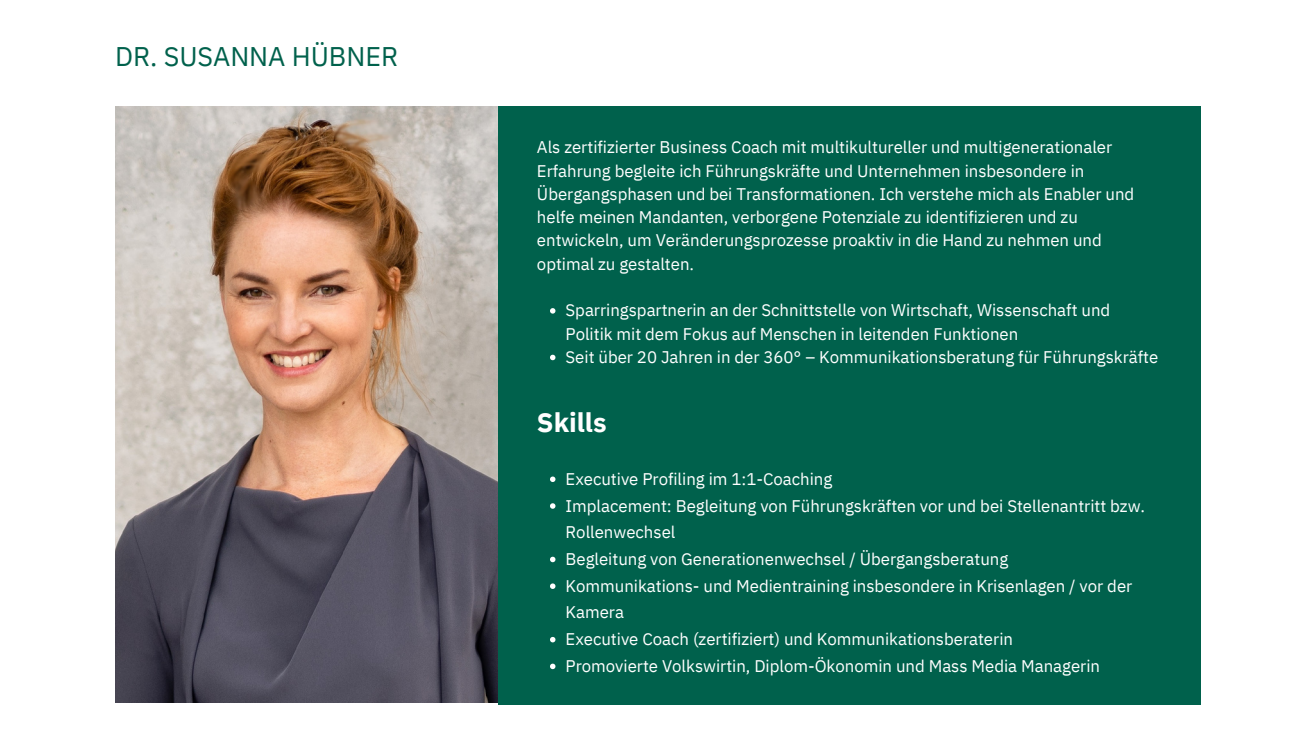
<style>
.page{position:relative;width:1316px;height:745px;background:#fff}
.page>*{position:absolute;margin:0;border:0;box-sizing:border-box;transform-origin:0 0}
.t1{font:26.95px "IBM Plex Sans";color:#00614c}
.t2{font:700 26.95px "IBM Plex Sans";color:#fff}
.t3{font:16.8px/23.3px "IBM Plex Sans";color:#fff}
</style>
<div class="page">
<img style="left:115px;top:106px;width:382px;height:595px">
<div style="left:497px;top:106px;width:703px;height:598px;background:#00614c"></div>
<svg style="left:550px;top:476px;width:5px;height:6px"></svg>
<svg style="left:550px;top:503px;width:5px;height:5px"></svg>
<svg style="left:550px;top:556px;width:5px;height:6px"></svg>
<svg style="left:550px;top:583px;width:5px;height:5px"></svg>
<svg style="left:550px;top:636px;width:5px;height:6px"></svg>
<svg style="left:550px;top:663px;width:5px;height:5px"></svg>
<svg style="left:550px;top:308px;width:5px;height:5px"></svg>
<svg style="left:550px;top:354px;width:5px;height:6px"></svg>
<h1 class="t1" style="left:115px;top:38px;width:285px">DR. SUSANNA HÜBNER</h1>
<p class="t3" style="left:537px;top:135px;width:598px">Als zertifizierter Business Coach mit multikultureller und multigenerationaler Erfahrung begleite ich Führungskräfte und Unternehmen insbesondere in Übergangsphasen und bei Transformationen. Ich verstehe mich als Enabler und helfe meinen Mandanten, verborgene Potenziale zu identifizieren und zu entwickeln, um Veränderungsprozesse proaktiv in die Hand zu nehmen und optimal zu gestalten.</p>
<p class="t3" style="left:565px;top:298px;width:546px">Sparringspartnerin an der Schnittstelle von Wirtschaft, Wissenschaft und<br>Politik mit dem Fokus auf Menschen in leitenden Funktionen</p>
<p class="t3" style="left:565px;top:345px;width:594px">Seit über 20 Jahren in der 360° – Kommunikationsberatung für Führungskräfte</p>
<p class="t2" style="left:537px;top:404px;width:71px">Skills</p>
<p class="t3" style="left:565px;top:466px;width:268px">Executive Profiling im 1:1-Coaching</p>
<p class="t3" style="left:565px;top:491px;width:581px;line-height:26.8px">Implacement: Begleitung von Führungskräften vor und bei Stellenantritt bzw.<br>Rollenwechsel</p>
<h2 class="t3" style="left:565px;top:546px;width:444px">Begleitung von Generationenwechsel / Übergangsberatung</h2>
<p class="t3" style="left:565px;top:571px;width:568px;line-height:26.8px">Kommunikations- und Medientraining insbesondere in Krisenlagen / vor der<br>Kamera</p>
<p class="t3" style="left:565px;top:627px;width:449px">Executive Coach (zertifiziert) und Kommunikationsberaterin</p>
<p class="t3" style="left:565px;top:653px;width:536px">Promovierte Volkswirtin, Diplom-Ökonomin und Mass Media Managerin</p>
</div>
